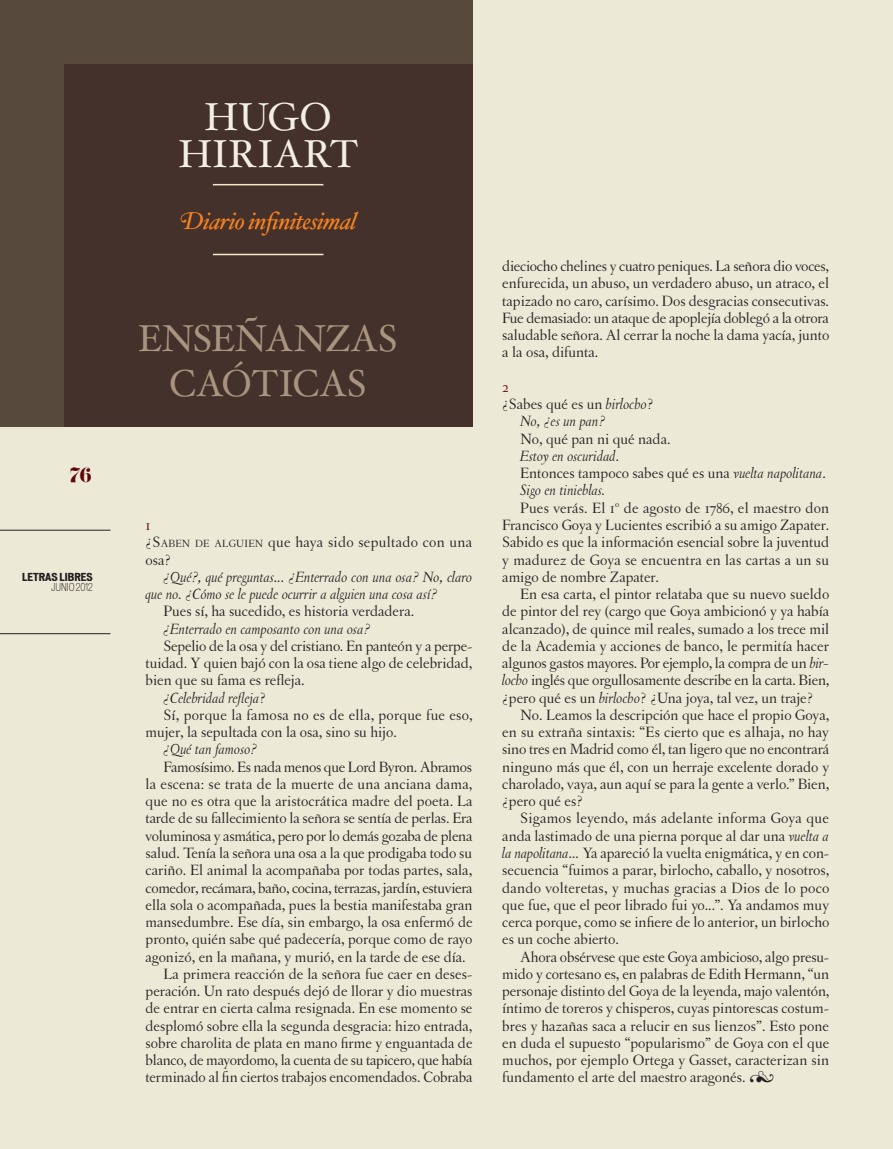
<style>
.page{position:relative;width:893px;height:1149px;background:#fff}
.page>*{position:absolute;margin:0;border:0;box-sizing:border-box;transform-origin:0 0}
.t1{font:39px/36px "Hoefler Txt";letter-spacing:-.01em;color:#f3efe4;text-align:center}
.t2{font:39px/36px "Hoefler Txt";color:#a9947f}
.t3{font:37.5px/45px "Hoefler Txt";color:#a9947f;text-align:center}
.t4{font:italic 24px "Hoefler Txt Swash";letter-spacing:-.025em;color:#f58220}
.t5{font:18px "Eloquent JF";color:#5f0607}
.t6{font:15.75px/17.2px "Letras Oldstyle";color:#231f20;text-align:justify}
.t7{font:italic 15.75px/17.2px "Letras Oldstyle";color:#231f20}
.t8{font:15.75px "Letras Oldstyle";letter-spacing:-.02em;color:#231f20}
.t9{font:15.75px/17.2px "Letras Oldstyle";letter-spacing:.02em;color:#231f20}
.t10{font:15.75px "Letras Oldstyle";color:#5f0607}
.t11{font:700 expanded 10.5px "Vonnes";color:#231f20}
.t12{font:300 condensed 10.5px "Vonnes";color:#231f20}
.s1{color:#5f0607}
.s2{font-style:inherit}
.s3{font-size:10.95px}
.s4{font-style:normal}
.s5{font-style:italic}
.s6{font-family:"Hoefler Txt Fleurons"}
</style>
<div class="page">
<div style="left:0;top:0;width:893px;height:1148px;background:#ede9d7"></div>
<div style="left:0;top:0;width:472px;height:426px;background:#57493c"></div>
<div style="left:64px;top:64px;width:408px;height:362px;background:#44312b"></div>
<hr style="left:213px;top:254px;width:110px;height:1px;background:#f3e9c9">
<hr style="left:213px;top:184px;width:110px;height:1px;background:#f3e9c9">
<hr style="left:0;top:633px;width:111px;height:1px;background:#231f20">
<hr style="left:0;top:529px;width:111px;height:1px;background:#231f20">
<p class="t5" style="left:70px;top:462px;width:23px">76</p>
<p class="t11" style="left:22px;top:570px;width:72px">LETRAS LIBRES</p>
<p class="t12" style="left:51px;top:581px;width:43px">JUNIO 2012</p>
<h1 class="t1" style="left:144px;top:98px;width:250px">GUILLERMO<br>S ERIDAN</h1>
<h1 class="t1" style="left:178px;top:98px;width:181px">HUGO<br>HIRIART</h1>
<h3 class="t4" style="left:179px;top:206px;width:179px">Diario infinitesimal</h3>
<h3 class="t4" style="left:217px;top:206px;width:97px">Saltapatrá</h3>
<h2 class="t3" style="left:138px;top:314px;width:260px">ENSEÑANZAS<br>CAÓTICAS</h2>
<h1 class="t2" style="left:129px;top:323px;width:125px">DE COLUMNA<br>VARIOS</h1>
<h1 class="t2" style="left:292px;top:359px;width:45px">PISOS</h1>
<p class="t9" style="left:146px;top:516px;width:328px"><span class="s1">1<br></span><span class="s2">¿S</span><span class="s3">ABEN DE ALGUIEN</span> que haya sido sepultado con una osa?</p>
<p class="t7" style="left:146px;top:568px;width:328px;text-indent:18px">¿Qué?, qué preguntas... ¿Enterrado con una osa? No, claro que no. ¿Cómo se le puede ocurrir a alguien una cosa así?</p>
<p class="t6" style="left:164px;top:602px;width:252px">Pues sí, ha sucedido, es historia verdadera.</p>
<p class="t7" style="left:164px;top:619px;width:208px">¿Enterrado en camposanto con una osa?</p>
<p class="t6" style="left:164px;top:637px;width:310px">Sepelio de la osa y del cristiano. En panteón y a perpe-</p>
<p class="t6" style="left:146px;top:654px;width:328px">tuidad. Y quien bajó con la osa tiene algo de celebridad,</p>
<p class="t6" style="left:146px;top:671px;width:161px">bien que su fama es refleja.</p>
<p class="t7" style="left:164px;top:688px;width:104px">¿Celebridad refleja<span class="s4">?</span></p>
<p class="t6" style="left:164px;top:706px;width:310px">Sí, porque la famosa no es de ella, porque fue eso,</p>
<p class="t6" style="left:146px;top:723px;width:253px">mujer, la sepultada con la osa, sino su hijo.</p>
<p class="t7" style="left:164px;top:740px;width:95px">¿Qué tan famoso?</p>
<p class="t8" style="left:164px;top:757px;width:310px">Famosísimo. Es nada menos que Lord Byron. Abramos</p>
<p class="t6" style="left:146px;top:775px;width:328px">la escena: se trata de la muerte de una anciana dama,</p>
<p class="t6" style="left:146px;top:792px;width:329px">que no es otra que la aristocrática madre del poeta. La</p>
<p class="t6" style="left:146px;top:809px;width:329px">tarde de su fallecimiento la señora se sentía de perlas. Era</p>
<p class="t8" style="left:146px;top:826px;width:328px">voluminosa y asmática, pero por lo demás gozaba de plena</p>
<p class="t6" style="left:146px;top:844px;width:328px">salud. Tenía la señora una osa a la que prodigaba todo su</p>
<p class="t6" style="left:146px;top:861px;width:328px">cariño. El animal la acompañaba por todas partes, sala,</p>
<p class="t8" style="left:146px;top:878px;width:329px">comedor, recámara, baño, cocina, terrazas, jardín, estuviera</p>
<p class="t6" style="left:146px;top:895px;width:328px">ella sola o acompañada, pues la bestia manifestaba gran</p>
<p class="t6" style="left:146px;top:913px;width:328px">mansedumbre. Ese día, sin embargo, la osa enfermó de</p>
<p class="t6" style="left:146px;top:930px;width:328px">pronto, quién sabe qué padecería, porque como de rayo</p>
<p class="t6" style="left:146px;top:947px;width:322px">agonizó, en la mañana, y murió, en la tarde de ese día.</p>
<p class="t6" style="left:164px;top:964px;width:310px">La primera reacción de la señora fue caer en deses-</p>
<p class="t6" style="left:146px;top:982px;width:328px">peración. Un rato después dejó de llorar y dio muestras</p>
<p class="t6" style="left:146px;top:999px;width:328px">de entrar en cierta calma resignada. En ese momento se</p>
<p class="t6" style="left:146px;top:1016px;width:328px">desplomó sobre ella la segunda desgracia: hizo entrada,</p>
<p class="t6" style="left:146px;top:1033px;width:328px">sobre charolita de plata en mano firme y enguantada de</p>
<p class="t6" style="left:146px;top:1051px;width:329px">blanco, de mayordomo, la cuenta de su tapicero, que había</p>
<p class="t6" style="left:146px;top:1068px;width:329px">terminado al fin ciertos trabajos encomendados. Cobraba</p>
<p class="t6" style="left:502px;top:257px;width:329px">dieciocho chelines y cuatro peniques. La señora dio voces, enfurecida, un abuso, un verdadero abuso, un atraco, el tapizado no caro, carísimo. Dos desgracias consecutivas.<br>Fue demasiado: un ataque de apoplejía doblegó a la otrora saludable señora. Al cerrar la noche la dama yacía, junto a la osa, difunta.</p>
<p class="t10" style="left:502px;top:378px;width:8px">2</p>
<p class="t6" style="left:502px;top:395px;width:153px">¿Sabes qué es un <span class="s5">birlocho</span>?</p>
<p class="t7" style="left:520px;top:412px;width:87px">No, ¿es un pan?</p>
<p class="t6" style="left:520px;top:430px;width:152px">No, qué pan ni qué nada.</p>
<p class="t7" style="left:520px;top:447px;width:101px">Estoy en oscuridad.</p>
<p class="t6" style="left:520px;top:464px;width:307px">Entonces tampoco sabes qué es una <span class="s5">vuelta napolitana</span>.</p>
<p class="t7" style="left:520px;top:481px;width:87px">Sigo en tinieblas.</p>
<p class="t6" style="left:520px;top:499px;width:310px">Pues verás. El 1<sup>o</sup> de agosto de 1786, el maestro don</p>
<p class="t6" style="left:502px;top:516px;width:328px">Francisco Goya y Lucientes escribió a su amigo Zapater.</p>
<p class="t6" style="left:502px;top:533px;width:328px">Sabido es que la información esencial sobre la juventud</p>
<p class="t6" style="left:502px;top:550px;width:328px">y madurez de Goya se encuentra en las cartas a un su</p>
<p class="t6" style="left:502px;top:568px;width:158px">amigo de nombre Zapater.</p>
<p class="t6" style="left:520px;top:585px;width:310px">En esa carta, el pintor relataba que su nuevo sueldo</p>
<p class="t6" style="left:502px;top:602px;width:328px">de pintor del rey (cargo que Goya ambicionó y ya había</p>
<p class="t6" style="left:502px;top:619px;width:328px">alcanzado), de quince mil reales, sumado a los trece mil</p>
<p class="t6" style="left:502px;top:637px;width:328px">de la Academia y acciones de banco, le permitía hacer</p>
<p class="t6" style="left:502px;top:654px;width:328px">algunos gastos mayores. Por ejemplo, la compra de un <span class="s5">bir-</span></p>
<p class="t6" style="left:502px;top:671px;width:329px"><span class="s5">locho</span> inglés que orgullosamente describe en la carta. Bien,</p>
<p class="t6" style="left:502px;top:688px;width:313px">¿pero qué es un <span class="s5">birlocho</span>? ¿Una joya, tal vez, un traje?</p>
<p class="t6" style="left:520px;top:706px;width:310px">No. Leamos la descripción que hace el propio Goya,</p>
<p class="t6" style="left:502px;top:723px;width:328px">en su extraña sintaxis: “Es cierto que es alhaja, no hay</p>
<p class="t6" style="left:502px;top:740px;width:329px">sino tres en Madrid como él, tan ligero que no encontrará</p>
<p class="t6" style="left:502px;top:757px;width:328px">ninguno más que él, con un herraje excelente dorado y</p>
<p class="t6" style="left:502px;top:775px;width:329px">charolado, vaya, aun aquí se para la gente a verlo.” Bien,</p>
<p class="t6" style="left:502px;top:792px;width:82px">¿pero qué es?</p>
<p class="t6" style="left:520px;top:809px;width:310px">Sigamos leyendo, más adelante informa Goya que</p>
<p class="t6" style="left:502px;top:826px;width:328px">anda lastimado de una pierna porque al dar una <span class="s5">vuelta a</span></p>
<p class="t6" style="left:502px;top:844px;width:328px"><span class="s5">la napolitana...</span> Ya apareció la vuelta enigmática, y en con-</p>
<p class="t6" style="left:502px;top:861px;width:328px">secuencia “fuimos a parar, birlocho, caballo, y nosotros,</p>
<p class="t6" style="left:502px;top:878px;width:329px">dando volteretas, y muchas gracias a Dios de lo poco</p>
<p class="t6" style="left:502px;top:895px;width:328px">que fue, que el peor librado fui yo...”. Ya andamos muy</p>
<p class="t6" style="left:502px;top:913px;width:329px">cerca porque, como se infiere de lo anterior, un birlocho</p>
<p class="t6" style="left:502px;top:930px;width:118px">es un coche abierto.</p>
<p class="t6" style="left:520px;top:947px;width:310px">Ahora obsérvese que este Goya ambicioso, algo presu-</p>
<p class="t6" style="left:502px;top:964px;width:328px">mido y cortesano es, en palabras de Edith Hermann, “un</p>
<p class="t6" style="left:502px;top:982px;width:329px">personaje distinto del Goya de la leyenda, majo valentón,</p>
<p class="t6" style="left:502px;top:999px;width:328px">íntimo de toreros y chisperos, cuyas pintorescas costum-</p>
<p class="t6" style="left:502px;top:1016px;width:328px">bres y hazañas saca a relucir en sus lienzos”. Esto pone</p>
<p class="t6" style="left:502px;top:1033px;width:328px">en duda el supuesto “popularismo” de Goya con el que</p>
<p class="t6" style="left:502px;top:1051px;width:328px">muchos, por ejemplo Ortega y Gasset, caracterizan sin</p>
<p class="t6" style="left:502px;top:1068px;width:274px">fundamento el arte del maestro aragonés. <span class="s6">6</span></p>
</div>
